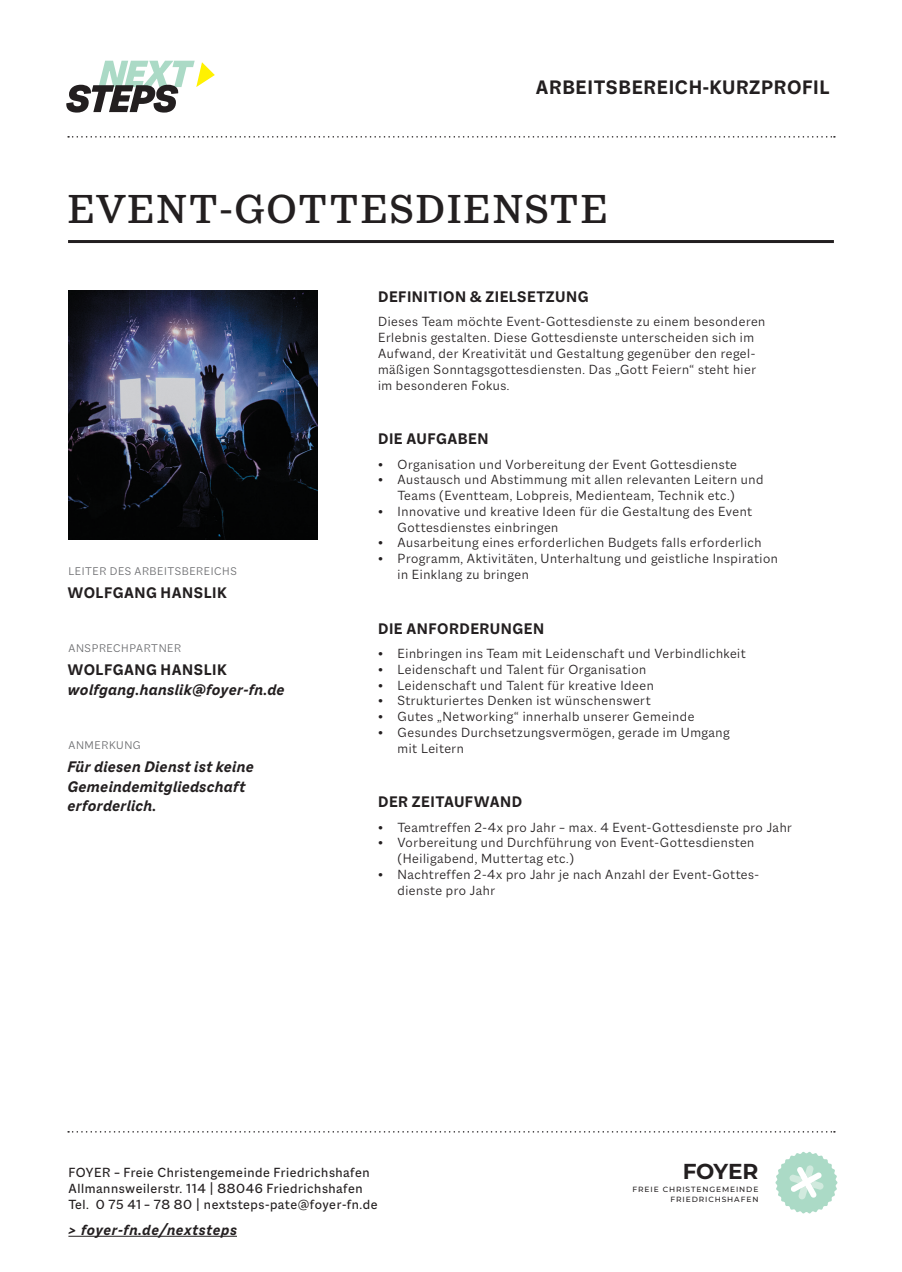
<style>
.page{position:relative;width:902px;height:1272px;background:#fff}
.page>*{position:absolute;margin:0;border:0;box-sizing:border-box;transform-origin:0 0}
.t1{font:500 43.5px "Macklin Text";letter-spacing:.03em;color:#231f20}
.t2{font:700 21.6px "Montserrat";letter-spacing:-.01em;color:#231f20}
.t3{font:700 21px "Macklin Sans";letter-spacing:.03em;color:#231f20}
.t4{font:700 16.5px "Macklin Sans";letter-spacing:.03em;color:#231f20}
.t5{font:italic 700 16.5px/19.5px "Macklin Sans";letter-spacing:.02em;color:#231f20}
.t6{font:italic 700 15.75px "Macklin Sans";letter-spacing:.035em;color:#231f20}
.t7{font:300 14.25px/15.8px "Macklin Sans";letter-spacing:.04em;color:#231f20}
.t8{font:14.25px/15.8px "Macklin Sans";letter-spacing:.04em;color:#231f20}
.t9{font:300 12px "Macklin Sans";letter-spacing:.05em;color:#6c6d70}
.t10{font:500 7.5px/10.1px "Montserrat";letter-spacing:.12em;color:#231f20;text-align:right}
</style>
<div class="page">
<svg style="left:66px;top:61px;width:149px;height:52px"></svg>
<svg style="left:775px;top:1151px;width:62px;height:62px"></svg>
<svg style="left:68px;top:136px;width:766px;height:2px"></svg>
<svg style="left:68px;top:1131px;width:766px;height:1px"></svg>
<hr style="left:68px;top:240px;width:765px;height:3px;background:#231f20">
<img style="left:68px;top:290px;width:249px;height:249px">
<hr style="left:68px;top:1235px;width:169px;height:1px;background:#231f20">
<h3 class="t3" style="left:536px;top:75px;width:295px">ARBEITSBEREICH-KURZPROFIL</h3>
<h1 class="t1" style="left:68px;top:183px;width:542px">EVENT-GOTTESDIENSTE</h1>
<p class="t4" style="left:378px;top:287px;width:212px">DEFINITION &amp; ZIELSETZUNG</p>
<p class="t7" style="left:378px;top:314px;width:389px">Dieses Team möchte Event-Gottesdienste zu einem besonderen Erlebnis gestalten. Diese Gottesdienste unterscheiden sich im Aufwand, der Kreativität und Gestaltung gegenüber den regel&shy;mäßigen Sonntagsgottesdiensten. Das „Gott Feiern“ steht hier im besonderen Fokus.</p>
<p class="t9" style="left:68px;top:564px;width:170px">LEITER DES ARBEITSBEREICHS</p>
<p class="t4" style="left:67px;top:583px;width:161px">WOLFGANG HANSLIK</p>
<p class="t9" style="left:68px;top:641px;width:114px">ANSPRECHPARTNER</p>
<p class="t4" style="left:67px;top:660px;width:161px">WOLFGANG HANSLIK</p>
<p class="t5" style="left:67px;top:679px;width:219px">wolfgang.hanslik@foyer-fn.de</p>
<p class="t9" style="left:68px;top:738px;width:74px">ANMERKUNG</p>
<p class="t5" style="left:67px;top:757px;width:188px">Für diesen Dienst ist keine<br>Gemeindemitgliedschaft erforderlich.</p>
<p class="t4" style="left:378px;top:429px;width:112px">DIE AUFGABEN</p>
<p class="t7" style="left:378px;top:456px;width:360px">• Organisation und Vorbereitung der Event Gottesdienste</p>
<p class="t7" style="left:397px;top:472px;width:367px;text-indent:-19px">• Austausch und Abstimmung mit allen relevanten Leitern und<br>Teams (Eventteam, Lobpreis, Medienteam, Technik etc.)</p>
<p class="t7" style="left:397px;top:503px;width:356px;text-indent:-19px">• Innovative und kreative Ideen für die Gestaltung des Event<br>Gottesdienstes einbringen</p>
<p class="t7" style="left:378px;top:535px;width:385px">• Ausarbeitung eines erforderlichen Budgets falls erforderlich</p>
<p class="t7" style="left:397px;top:550px;width:382px;text-indent:-19px">• Programm, Aktivitäten, Unterhaltung und geistliche Inspiration in Einklang zu bringen</p>
<p class="t4" style="left:378px;top:618px;width:168px">DIE ANFORDERUNGEN</p>
<p class="t7" style="left:378px;top:645px;width:369px">• Einbringen ins Team mit Leidenschaft und Verbindlichkeit</p>
<p class="t7" style="left:378px;top:661px;width:270px">• Leidenschaft und Talent für Organisation</p>
<p class="t7" style="left:378px;top:677px;width:277px">• Leidenschaft und Talent für kreative Ideen</p>
<p class="t7" style="left:378px;top:692px;width:274px">• Strukturiertes Denken ist wünschenswert</p>
<p class="t7" style="left:378px;top:708px;width:318px">• Gutes „Networking“ innerhalb unserer Gemeinde</p>
<p class="t7" style="left:397px;top:724px;width:334px;text-indent:-19px">• Gesundes Durchsetzungsvermögen, gerade im Umgang mit Leitern</p>
<p class="t4" style="left:378px;top:792px;width:146px">DER ZEITAUFWAND</p>
<p class="t7" style="left:378px;top:819px;width:415px">• Teamtreffen 2-4x pro Jahr – max. 4 Event-Gottesdienste pro Jahr</p>
<p class="t7" style="left:397px;top:834px;width:358px;text-indent:-19px">• Vorbereitung und Durchführung von Event-Gottesdiensten (Heiligabend, Muttertag etc.)</p>
<p class="t7" style="left:397px;top:866px;width:363px;text-indent:-19px">• Nachtreffen 2-4x pro Jahr je nach Anzahl der Event-Gottes&shy;dienste pro Jahr</p>
<p class="t8" style="left:68px;top:1164px;width:310px">FOYER – Freie Christengemeinde Friedrichshafen<br>Allmannsweilerstr. 114 | 88046 Friedrichshafen<br>Tel. 0 75 41 – 78 80 | nextsteps-pate@foyer-fn.de</p>
<p class="t6" style="left:68px;top:1220px;width:170px">&gt; foyer-fn.de/nextsteps</p>
<h2 class="t2" style="left:682px;top:1155px;width:77px">FOYER</h2>
<p class="t10" style="left:632px;top:1183px;width:127px">FREIE CHRISTENGEMEINDE<br>FRIEDRICHSHAFEN</p>
</div>
